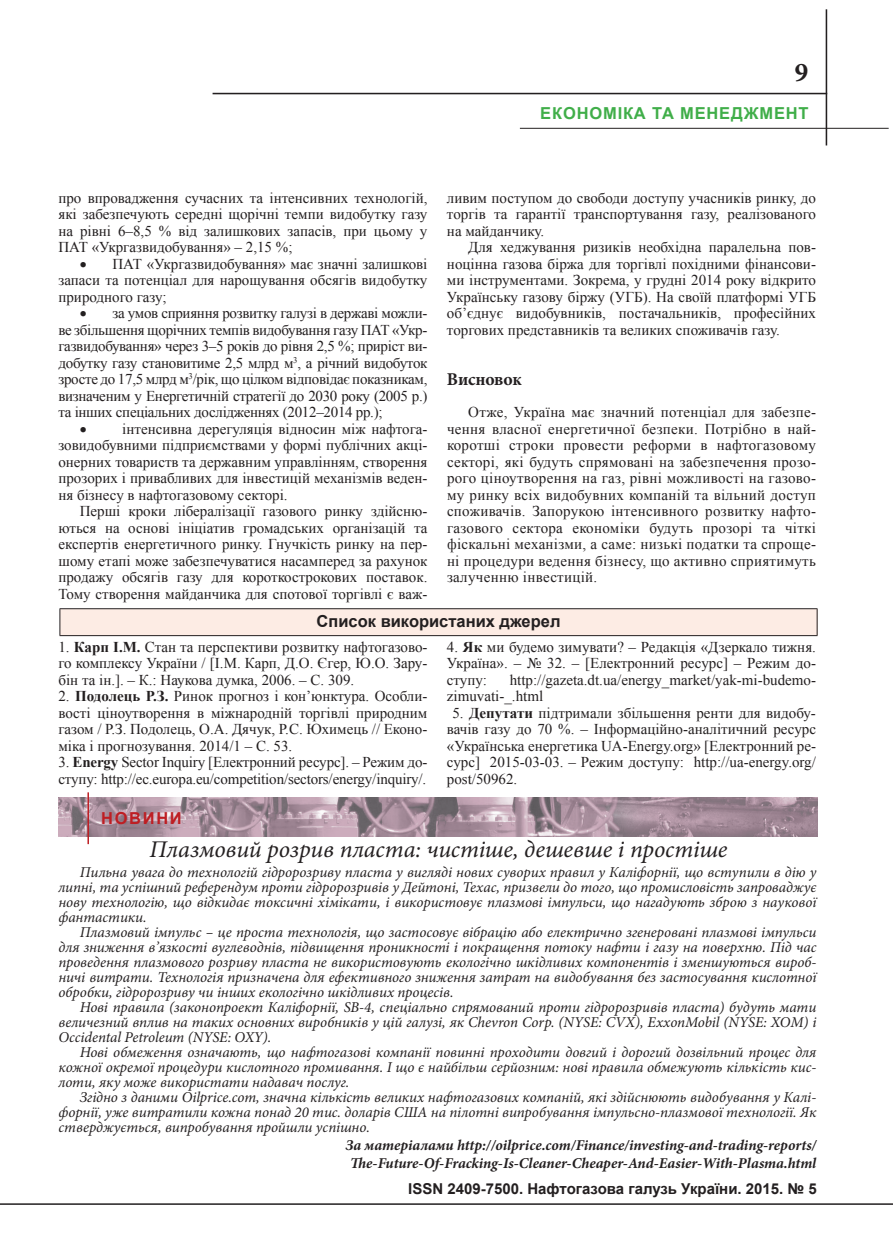
<style>
.page{position:relative;width:893px;height:1255px;background:#fff}
.page>*{position:absolute;margin:0;border:0;box-sizing:border-box;transform-origin:0 0}
.t1{font:700 27px "Minion Pro";color:#231f20}
.t2{font:italic 24px "Minion Pro";color:#231f20}
.t3{font:700 18px "Minion Pro";letter-spacing:-.015em;color:#231f20}
.t4{font:700 16.5px "Arial";color:#231f20}
.t5{font:700 16.5px "Arial";letter-spacing:.05em;color:#40ae49}
.t6{font:700 16.5px "Arial";letter-spacing:.1em;color:#be1e23}
.t7{font:15px/16.5px "Times New Roman";color:#231f20;text-align:justify}
.t8{font:italic 15px/15px "Minion Pro";color:#231f20;text-align:justify}
.t9{font:italic 700 15px/18px "Minion Pro";letter-spacing:-.005em;color:#231f20;text-align:center}
.t10{font:700 15px "Arial";color:#231f20}
.s1{font-weight:700}
</style>
<div class="page">
<hr style="left:213px;top:93px;width:614px;height:1px;background:#231f20">
<hr style="left:826px;top:9px;width:1px;height:136px;background:#231f20">
<hr style="left:520px;top:128px;width:369px;height:1px;background:#231f20">
<hr style="left:0;top:1203px;width:893px;height:1px;background:#231f20">
<div style="left:60px;top:608px;width:757px;height:27px;background:#fdece4"></div>
<hr style="left:60px;top:608px;width:757px;height:1px;background:#231f20">
<svg style="left:60px;top:609px;width:1px;height:26px"></svg>
<svg style="left:817px;top:609px;width:1px;height:26px"></svg>
<hr style="left:60px;top:635px;width:757px;height:1px;background:#231f20">
<img style="left:58px;top:797px;width:759px;height:39px">
<hr style="left:87px;top:792px;width:2px;height:52px;background:#be1e23">
<h1 class="t1" style="left:795px;top:54px;width:15px">9</h1>
<p class="t5" style="left:540px;top:102px;width:270px">ЕКОНОМІКА ТА МЕНЕДЖМЕНТ</p>
<p class="t7" style="left:58px;top:189px;width:370px">про впровадження сучасних та інтенсивних технологій, які забезпечують середні щорічні темпи видобутку газу на рівні 6–8,5 % від залишкових запасів, при цьому у ПАТ «Укргазвидобування» – 2,15 %;</p>
<p class="t7" style="left:58px;top:255px;width:370px;text-indent:21px">• ПАТ «Укргазвидобування» має значні залишкові запаси та потенціал для нарощування обсягів видобутку природного газу;</p>
<p class="t7" style="left:58px;top:304px;width:371px;text-indent:21px">• за умов сприяння розвитку галузі в державі можли&shy;ве збільшення щорічних темпів видобування газу ПАТ «Укр&shy;газвидобування» через 3–5 років до рівня 2,5 %; приріст ви&shy;добутку газу становитиме 2,5 млрд м<sup>3</sup>, а річний видобуток зросте до 17,5 млрд м<sup>3</sup>/рік, що цілком відповідає показникам, визначеним у Енергетичній стратегії до 2030 року (2005 р.) та інших спеціальних дослідженнях (2012–2014 рр.);</p>
<p class="t7" style="left:58px;top:420px;width:370px;text-indent:21px">• інтенсивна дерегуляція відносин між нафтога&shy;зовидобувними підприємствами у формі публічних акці&shy;онерних товариств та державним управлінням, створення прозорих і привабливих для інвестицій механізмів веден&shy;ня бізнесу в нафтогазовому секторі.</p>
<p class="t7" style="left:58px;top:502px;width:370px;text-indent:21px">Перші кроки лібералізації газового ринку здійсню&shy;ються на основі ініціатив громадських організацій та експертів енергетичного ринку. Гнучкість ринку на пер&shy;шому етапі може забезпечуватися насамперед за рахунок продажу обсягів газу для короткострокових поставок.<br>Тому створення майданчика для спотової торгівлі є важ-</p>
<p class="t7" style="left:447px;top:189px;width:370px">ливим поступом до свободи доступу учасників ринку, до торгів та гарантії транспортування газу, реалізованого на майданчику.</p>
<p class="t7" style="left:447px;top:238px;width:370px;text-indent:21px">Для хеджування ризиків необхідна паралельна пов&shy;ноцінна газова біржа для торгівлі похідними фінансови&shy;ми інструментами. Зокрема, у грудні 2014 року відкрито Українську газову біржу (УГБ). На своїй платформі УГБ об’єднує видобувників, постачальників, професійних торгових представників та великих споживачів газу.</p>
<p class="t3" style="left:447px;top:367px;width:76px">Висновок</p>
<p class="t7" style="left:447px;top:403px;width:371px;text-indent:21px">Отже, Україна має значний потенціал для забезпе&shy;чення власної енергетичної безпеки. Потрібно в най&shy;коротші строки провести реформи в нафтогазовому секторі, які будуть спрямовані на забезпечення прозо&shy;рого ціноутворення на газ, рівні можливості на газово&shy;му ринку всіх видобувних компаній та вільний доступ споживачів. Запорукою інтенсивного розвитку нафто&shy;газового сектора економіки будуть прозорі та чіткі фіскальні механізми, а саме: низькі податки та спроще&shy;ні процедури ведення бізнесу, що активно сприятимуть залученню інвестицій.</p>
<p class="t4" style="left:317px;top:609px;width:245px">Список використаних джерел</p>
<p class="t7" style="left:58px;top:638px;width:370px">1. <span class="s1">Карп І.М.</span> Стан та перспективи розвитку нафтогазово&shy;го комплексу України / [І.М. Карп, Д.О. Єгер, Ю.О. Зару&shy;бін та ін.]. – К.: Наукова думка, 2006. – С. 309.</p>
<p class="t7" style="left:58px;top:687px;width:370px">2. <span class="s1">Подолець Р.З.</span> Ринок прогноз і кон’юнктура. Особли&shy;вості ціноутворення в міжнародній торгівлі природним газом / Р.З. Подолець, О.А. Дячук, Р.С. Юхимець // Еконо&shy;міка і прогнозування. 2014/1 – С. 53.</p>
<p class="t7" style="left:58px;top:753px;width:371px">3. <span class="s1">Energy</span> Sector Inquiry [Електронний ресурс]. – Режим до&shy;ступу: http://ec.europa.eu/competition/sectors/energy/inquiry/.</p>
<p class="t7" style="left:447px;top:638px;width:370px">4. <span class="s1">Як</span> ми будемо зимувати? – Редакція «Дзеркало тижня.<br>Україна». – № 32. – [Електронний ресурс] – Режим до&shy;ступу:</p>
<p class="t7" style="left:447px;top:671px;width:371px;text-indent:63px">http://gazeta.dt.ua/energy_market/yak-mi-budemo&shy;zimuvati-_.html</p>
<p class="t7" style="left:447px;top:704px;width:370px;text-indent:5px">5. <span class="s1">Депутати</span> підтримали збільшення ренти для видобу&shy;вачів газу до 70 %. – Інформаційно-аналітичний ресурс «Українська енергетика UA-Energy.org» [Електронний ре&shy;сурс] 2015-03-03. – Режим доступу: http://ua-energy.org/ post/50962.</p>
<p class="t6" style="left:101px;top:807px;width:82px">НОВИНИ</p>
<h2 class="t2" style="left:150px;top:833px;width:579px">Плазмовий розрив пласта: чистіше, дешевше і простіше</h2>
<p class="t8" style="left:58px;top:864px;width:759px;text-indent:21px">Пильна увага до технологій гідророзриву пласта у вигляді нових суворих правил у Каліфорнії, що вступили в дію у липні, та успішний референдум проти гідророзривів у Дейтоні, Техас, призвели до того, що промисловість запроваджує нову технологію, що відкидає токсичні хімікати, і використовує плазмові імпульси, що нагадують зброю з наукової фантастики.</p>
<p class="t8" style="left:58px;top:924px;width:759px;text-indent:21px">Плазмовий імпульс – це проста технологія, що застосовує вібрацію або електрично згенеровані плазмові імпульси для зниження в’язкості вуглеводнів, підвищення проникності і покращення потоку нафти і газу на поверхню. Під час проведення плазмового розриву пласта не використовують екологічно шкідливих компонентів і зменшуються вироб&shy;ничі витрати. Технологія призначена для ефективного зниження затрат на видобування без застосування кислотної обробки, гідророзриву чи інших екологічно шкідливих процесів.</p>
<p class="t8" style="left:58px;top:999px;width:759px;text-indent:21px">Нові правила (законопроект Каліфорнії, SB-4, спеціально спрямований проти гідророзривів пласта) будуть мати величезний вплив на таких основних виробників у цій галузі, як Chevron Corp. (NYSE: CVX), ExxonMobil (NYSE: XOM) і Occidental Petroleum (NYSE: OXY).</p>
<p class="t8" style="left:58px;top:1044px;width:759px;text-indent:21px">Нові обмеження означають, що нафтогазові компанії повинні проходити довгий і дорогий дозвільний процес для кожної окремої процедури кислотного промивання. І що є найбільш серйозним: нові правила обмежують кількість кис&shy;лоти, яку може використати надавач послуг.</p>
<p class="t8" style="left:58px;top:1089px;width:759px;text-indent:21px">Згідно з даними Oilprice.com, значна кількість великих нафтогазових компаній, які здійснюють видобування у Калі&shy;форнії, уже витратили кожна понад 20 тис. доларів США на пілотні випробування імпульсно-плазмової технології. Як стверджується, випробування пройшли успішно.</p>
<p class="t9" style="left:345px;top:1136px;width:472px">За матеріалами http://oilprice.com/Finance/investing-and-trading-reports/<br>The-Future-Of-Fracking-Is-Cleaner-Cheaper-And-Easier-With-Plasma.html</p>
<p class="t10" style="left:408px;top:1177px;width:410px">ISSN 2409-7500. Нафтогазова галузь України. 2015. № 5</p>
</div>
